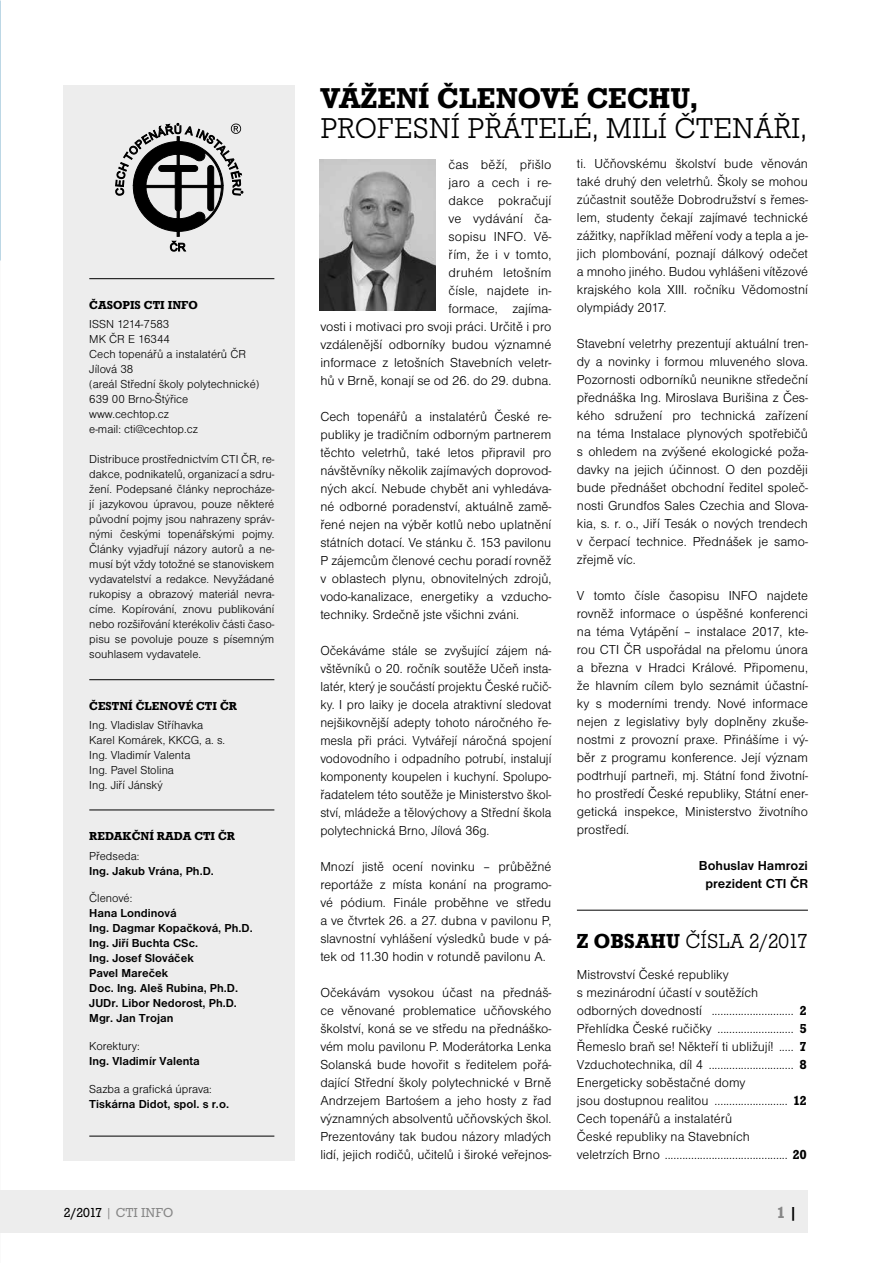
<style>
.page{position:relative;width:893px;height:1263px;background:#fff}
.page>*{position:absolute;margin:0;border:0;box-sizing:border-box;transform-origin:0 0}
.t1{font:300 29.7px "Roctus TCE";color:#000}
.t2{font:500 29.7px "Roctus TCE";color:#000}
.t3{font:300 21px "Roctus TCE";color:#000}
.t4{font:500 16.5px "Roctus TCE";color:#878787}
.t5{font:300 13.5px/18px "Nimbus Sans DCE";color:#000;text-align:justify}
.t6{font:700 13.5px/18px "Nimbus Sans DCE";color:#000;text-align:center}
.t7{font:13.5px "Roctus TCE";color:#878787}
.t8{font:300 12px/15px "Nimbus Sans DCE";color:#000}
.t9{font:700 12px/15px "Nimbus Sans DCE";color:#000}
.t10{font:500 12px "Roctus TCE";color:#000}
.s1{font-weight:500}
.s2{font-family:"Roctus TCE";font-weight:500}
.s3{color:#000}
</style>
<div class="page">
<div style="left:0;top:1191px;width:808px;height:42px;background:#ededed"></div>
<div style="left:64px;top:85px;width:231px;height:1076px;background:#ededed"></div>
<svg style="left:115px;top:123px;width:128px;height:129px"></svg>
<hr style="left:89px;top:679px;width:185px;height:1px;background:#000">
<hr style="left:89px;top:809px;width:185px;height:1px;background:#000">
<hr style="left:89px;top:1136px;width:185px;height:1px;background:#000">
<hr style="left:89px;top:278px;width:185px;height:1px;background:#000">
<img style="left:320px;top:159px;width:116px;height:152px">
<hr style="left:577px;top:910px;width:231px;height:1px;background:#000">
<p class="t10" style="left:89px;top:298px;width:110px">ČASOPIS CTI INFO</p>
<p class="t8" style="left:89px;top:317px;width:172px">ISSN 1214-7583<br>MK ČR E 16344<br>Cech topenářů a instalatérů ČR<br>Jílová 38<br>(areál Střední školy polytechnické)<br>639 00 Brno-Štýřice www.cechtop.cz<br>e-mail: cti@cechtop.cz</p>
<p class="t8" style="left:89px;top:452px;width:187px;text-align:justify">Distribuce prostřednictvím CTI ČR, re&shy;dakce, podnikatelů, organizací a sdru&shy;žení. Podepsané články neprocháze&shy;jí jazykovou úpravou, pouze některé původní pojmy jsou nahrazeny správ&shy;nými českými topenářskými pojmy.<br>Články vyjadřují názory autorů a ne&shy;musí být vždy totožné se stanoviskem vydavatelství a redakce. Nevyžádané rukopisy a obrazový materiál nevra&shy;címe. Kopírování, znovu publikování nebo rozšiřování kterékoliv části časo&shy;pisu se povoluje pouze s písemným souhlasem vydavatele.</p>
<p class="t10" style="left:89px;top:699px;width:149px">ČESTNÍ ČLENOVÉ CTI ČR</p>
<p class="t8" style="left:89px;top:718px;width:137px">Ing. Vladislav Stříhavka<br>Karel Komárek, KKCG, a. s.<br>Ing. Vladimír Valenta<br>Ing. Pavel Stolina<br>Ing. Jiří Jánský</p>
<p class="t10" style="left:89px;top:829px;width:147px">REDAKČNÍ RADA CTI ČR</p>
<p class="t8" style="left:89px;top:848px;width:52px">Předseda:</p>
<p class="t9" style="left:89px;top:863px;width:126px">Ing. Jakub Vrána, Ph.D.</p>
<p class="t8" style="left:89px;top:891px;width:44px">Členové:</p>
<p class="t9" style="left:89px;top:906px;width:165px">Hana Londinová<br>Ing. Dagmar Kopačková, Ph.D.<br>Ing. Jiří Buchta CSc.<br>Ing. Josef Slováček<br>Pavel Mareček<br>Doc. Ing. Aleš Rubina, Ph.D.<br>JUDr. Libor Nedorost, Ph.D.<br>Mgr. Jan Trojan</p>
<p class="t8" style="left:89px;top:1039px;width:52px">Korektury:</p>
<p class="t9" style="left:89px;top:1054px;width:112px">Ing. Vladimír Valenta</p>
<p class="t8" style="left:89px;top:1082px;width:124px">Sazba a grafická úprava:</p>
<p class="t9" style="left:89px;top:1096px;width:141px">Tiskárna Didot, spol. s r.o.</p>
<h1 class="t2" style="left:320px;top:81px;width:379px">VÁŽENÍ ČLENOVÉ CECHU,</h1>
<h1 class="t1" style="left:320px;top:112px;width:488px">PROFESNÍ PŘÁTELÉ, MILÍ ČTENÁŘI,</h1>
<p class="t5" style="left:320px;top:155px;width:233px;text-align:right">čas běží, přišlo<br>jaro a cech i re-<br>dakce pokračují<br>ve vydávání ča-<br>sopisu INFO. Vě-<br>řím, že i v tomto,<br>druhém letošním<br>čísle, najdete in-<br>formace, zajíma-<br>vosti i motivaci pro svoji práci. Určitě i pro vzdálenější odborníky budou významné informace z letošních Stavebních veletr&shy;hů v Brně, konají se od 26. do 29. dubna.</p>
<p class="t5" style="left:320px;top:407px;width:233px">Cech topenářů a instalatérů České re&shy;publiky je tradičním odborným partnerem těchto veletrhů, také letos připravil pro návštěvníky několik zajímavých doprovod&shy;ných akcí. Nebude chybět ani vyhledáva&shy;né odborné poradenství, aktuálně zamě&shy;řené nejen na výběr kotlů nebo uplatnění státních dotací. Ve stánku č. 153 pavilonu P zájemcům členové cechu poradí rovněž v oblastech plynu, obnovitelných zdrojů, vodo-kanalizace, energetiky a vzducho&shy;techniky. Srdečně jste všichni zváni.</p>
<p class="t5" style="left:320px;top:641px;width:233px">Očekáváme stále se zvyšující zájem ná&shy;vštěvníků o 20. ročník soutěže Učeň insta&shy;latér, který je součástí projektu České ručič&shy;ky. I pro laiky je docela atraktivní sledovat nejšikovnější adepty tohoto náročného ře&shy;mesla při práci. Vytvářejí náročná spojení vodovodního i odpadního potrubí, instalují komponenty koupelen i kuchyní. Spolupo&shy;řadatelem této soutěže je Ministerstvo škol&shy;ství, mládeže a tělovýchovy a Střední škola polytechnická Brno, Jílová 36g.</p>
<p class="t5" style="left:320px;top:857px;width:233px">Mnozí jistě ocení novinku – průběžné reportáže z místa konání na programo&shy;vé pódium. Finále proběhne ve středu a ve čtvrtek 26. a 27. dubna v pavilonu P, slavnostní vyhlášení výsledků bude v pá&shy;tek od 11.30 hodin v rotundě pavilonu A.</p>
<p class="t5" style="left:320px;top:983px;width:233px">Očekávám vysokou účast na přednáš&shy;ce věnované problematice učňovského školství, koná se ve středu na přednáško&shy;vém molu pavilonu P. Moderátorka Lenka Solanská bude hovořit s ředitelem pořá&shy;dající Střední školy polytechnické v Brně Andrzejem Bartośem a jeho hosty z řad významných absolventů učňovských škol.<br>Prezentovány tak budou názory mladých lidí, jejich rodičů, učitelů i široké veřejnos-</p>
<p class="t5" style="left:577px;top:155px;width:233px">ti. Učňovskému školství bude věnován také druhý den veletrhů. Školy se mohou zúčastnit soutěže Dobrodružství s řemes&shy;lem, studenty čekají zajímavé technické zážitky, například měření vody a tepla a je&shy;jich plombování, poznají dálkový odečet a mnoho jiného. Budou vyhlášeni vítězové krajského kola XIII. ročníku Vědomostní olympiády 2017.</p>
<p class="t5" style="left:577px;top:335px;width:233px">Stavební veletrhy prezentují aktuální tren&shy;dy a novinky i formou mluveného slova.<br>Pozornosti odborníků neunikne středeční přednáška Ing. Miroslava Burišina z Čes&shy;kého sdružení pro technická zařízení na téma Instalace plynových spotřebičů s ohledem na zvýšené ekologické poža&shy;davky na jejich účinnost. O den později bude přednášet obchodní ředitel společ&shy;nosti Grundfos Sales Czechia and Slova&shy;kia, s. r. o., Jiří Tesák o nových trendech v čerpací technice. Přednášek je samo&shy;zřejmě víc.</p>
<p class="t5" style="left:577px;top:587px;width:233px">V tomto čísle časopisu INFO najdete rovněž informace o úspěšné konferenci na téma Vytápění – instalace 2017, kte&shy;rou CTI ČR uspořádal na přelomu února a března v Hradci Králové. Připomenu, že hlavním cílem bylo seznámit účastní&shy;ky s moderními trendy. Nové informace nejen z legislativy byly doplněny zkuše&shy;nostmi z provozní praxe. Přinášíme i vý&shy;běr z programu konference. Její význam podtrhují partneři, mj. Státní fond životní&shy;ho prostředí České republiky, Státní ener&shy;getická inspekce, Ministerstvo životního prostředí.</p>
<p class="t6" style="left:699px;top:857px;width:110px">Bohuslav Hamrozi prezident CTI ČR</p>
<h2 class="t3" style="left:577px;top:929px;width:233px"><span class="s1">Z OBSAHU</span> ČÍSLA 2/2017</h2>
<p class="t5" style="left:577px;top:965px;width:231px;text-align:left">Mistrovství České republiky<br>s mezinárodní účastí v soutěžích odborných dovedností ............................ <span class="s2">2<br></span>Přehlídka České ručičky .......................... <span class="s2">5<br></span>Řemeslo braň se! Někteří ti ubližují! ..... <span class="s2">7<br></span>Vzduchotechnika, díl 4 ............................. <span class="s2">8<br></span>Energeticky soběstačné domy<br>jsou dostupnou realitou ......................... <span class="s2">12<br></span>Cech topenářů a instalatérů<br>České republiky na Stavebních<br>veletrzích Brno .......................................... <span class="s2">20</span></p>
<p class="t7" style="left:64px;top:1205px;width:111px"><span class="s3">2/2017</span> | CTI INFO</p>
<p class="t4" style="left:777px;top:1203px;width:22px">1 <span class="s3">|</span></p>
</div>
